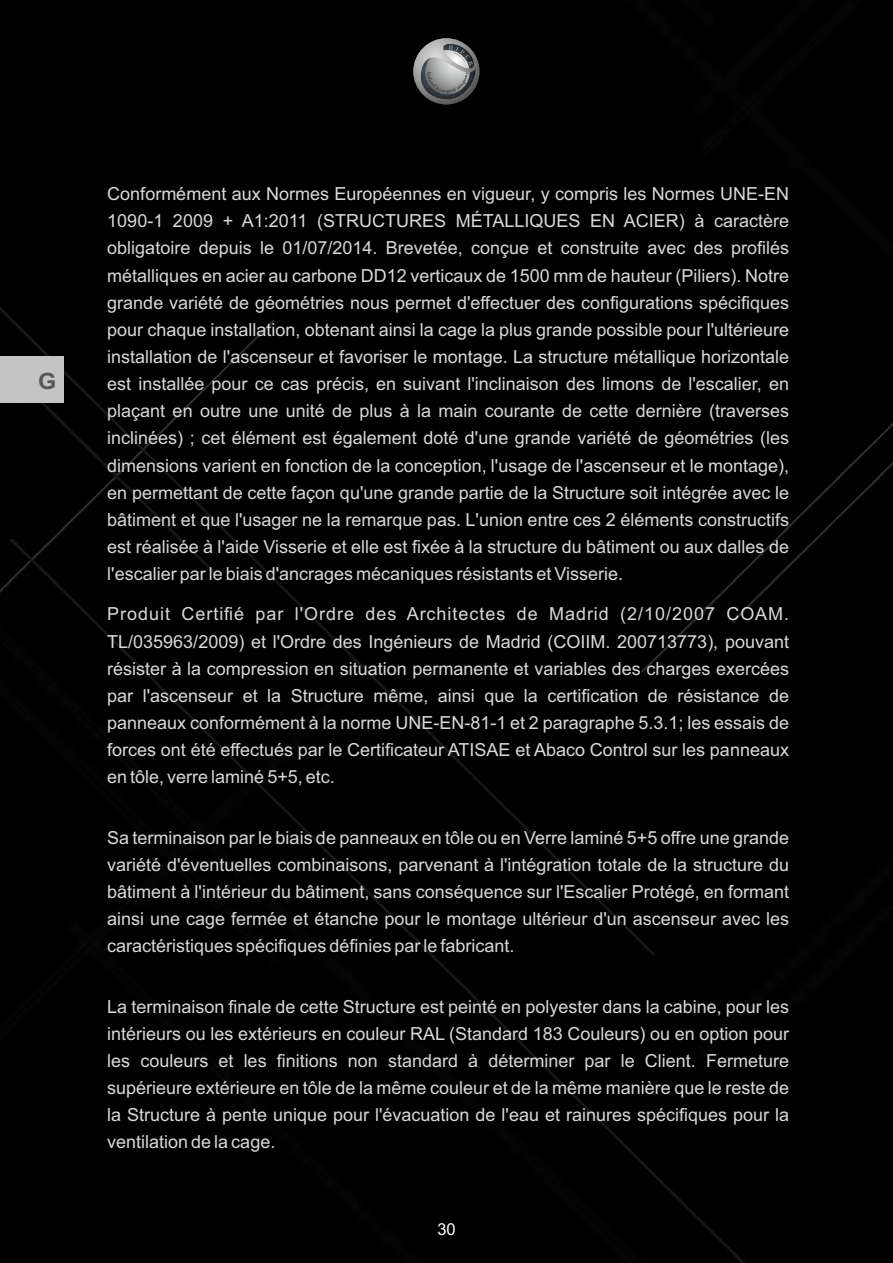
<style>
.page{position:relative;width:893px;height:1263px;background:#000}
.page>*{position:absolute;margin:0;border:0;box-sizing:border-box;transform-origin:0 0}
.t1{font:700 22.5px "Arial";color:#565759;scale:1.04 1}
.t2{font:18px/27.2px "Arial";color:#d9d9da;text-align:justify}
.t3{font:16.5px "Arial";color:#fff}
</style>
<div class="page">
<svg style="left:413px;top:38px;width:66px;height:66px;background:#6d6e6f"></svg>
<div style="left:0;top:356px;width:64px;height:47px;background:#c4c4c5"></div>
<p class="t1" style="left:38px;top:373px;width:19px">G</p>
<p class="t2" style="left:107px;top:182px;width:683px">Conformément aux Normes Européennes en vigueur, y compris les Normes UNE-EN 1090-1 2009 + A1:2011 (STRUCTURES MÉTALLIQUES EN ACIER) à caractère obligatoire depuis le 01/07/2014. Brevetée, conçue et construite avec des profilés métalliques en acier au carbone DD12 verticaux de 1500 mm de hauteur (Piliers). Notre grande variété de géométries nous permet d'effectuer des configurations spécifiques pour chaque installation, obtenant ainsi la cage la plus grande possible pour l'ultérieure installation de l'ascenseur et favoriser le montage. La structure métallique horizontale est installée pour ce cas précis, en suivant l'inclinaison des limons de l'escalier, en plaçant en outre une unité de plus à la main courante de cette dernière (traverses inclinées) ; cet élément est également doté d'une grande variété de géométries (les dimensions varient en fonction de la conception, l'usage de l'ascenseur et le montage), en permettant de cette façon qu'une grande partie de la Structure soit intégrée avec le bâtiment et que l'usager ne la remarque pas. L'union entre ces 2 éléments constructifs est réalisée à l'aide Visserie et elle est fixée à la structure du bâtiment ou aux dalles de l'escalier par le biais d'ancrages mécaniques résistants et Visserie.</p>
<p class="t2" style="left:107px;top:602px;width:683px">Produit Certifié par l'Ordre des Architectes de Madrid (2/10/2007 COAM.<br>TL/035963/2009) et l'Ordre des Ingénieurs de Madrid (COIIM. 200713773), pouvant résister à la compression en situation permanente et variables des charges exercées par l'ascenseur et la Structure même, ainsi que la certification de résistance de panneaux conformément à la norme UNE-EN-81-1 et 2 paragraphe 5.3.1; les essais de forces ont été effectués par le Certificateur ATISAE et Abaco Control sur les panneaux en tôle, verre laminé 5+5, etc.</p>
<p class="t2" style="left:107px;top:825px;width:683px">Sa terminaison par le biais de panneaux en tôle ou en Verre laminé 5+5 offre une grande variété d'éventuelles combinaisons, parvenant à l'intégration totale de la structure du bâtiment à l'intérieur du bâtiment, sans conséquence sur l'Escalier Protégé, en formant ainsi une cage fermée et étanche pour le montage ultérieur d'un ascenseur avec les caractéristiques spécifiques définies par le fabricant.</p>
<p class="t2" style="left:107px;top:994px;width:683px">La terminaison finale de cette Structure est peinté en polyester dans la cabine, pour les intérieurs ou les extérieurs en couleur RAL (Standard 183 Couleurs) ou en option pour les couleurs et les finitions non standard à déterminer par le Client. Fermeture supérieure extérieure en tôle de la même couleur et de la même manière que le reste de la Structure à pente unique pour l'évacuation de l'eau et rainures spécifiques pour la ventilation de la cage.</p>
<p class="t3" style="left:437px;top:1223px;width:20px">30</p>
</div>
